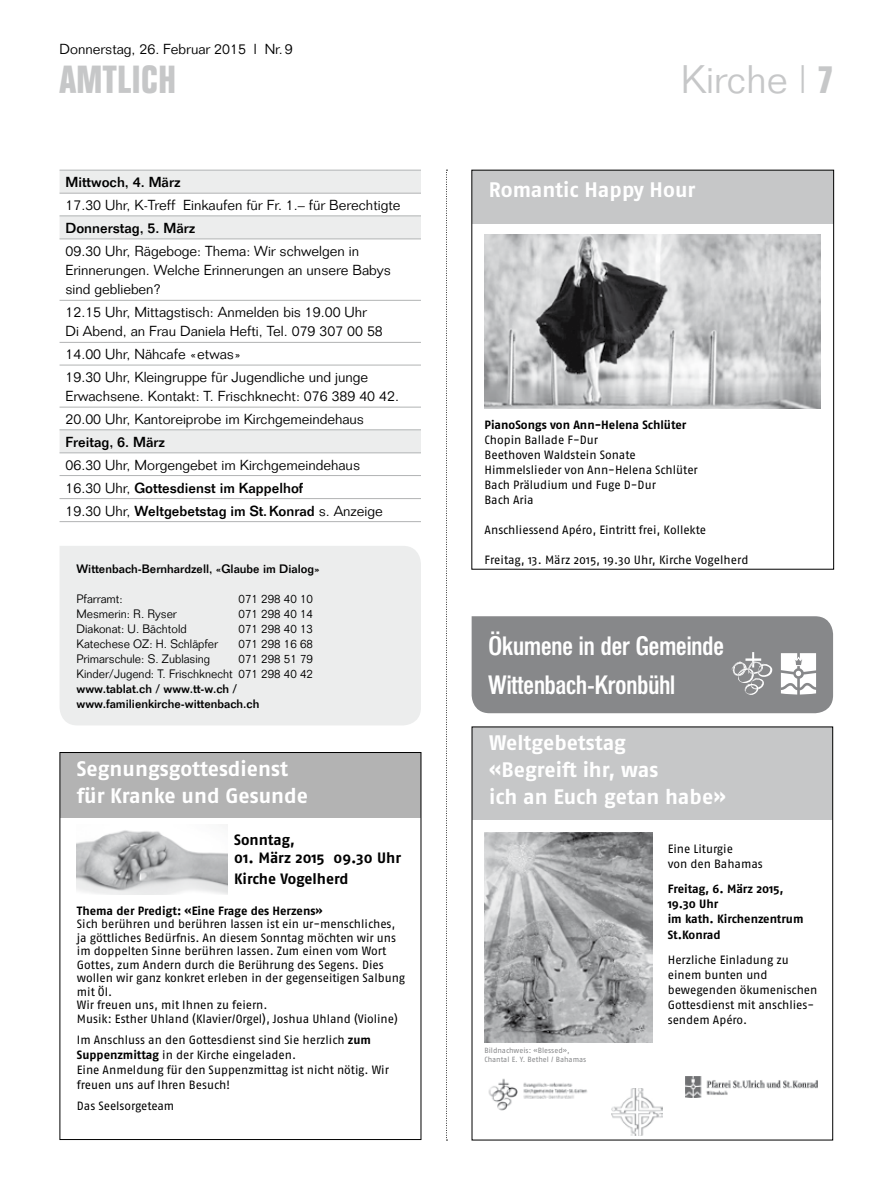
<style>
.page{position:relative;width:893px;height:1191px;background:#fff}
.page>*{position:absolute;margin:0;border:0;box-sizing:border-box;transform-origin:0 0}
.t1{font:300 39px "Folio";color:#c6c7c8}
.t2{font:700 39px "Folio Condensed BQ";letter-spacing:.025em;color:#c6c7c8}
.t3{font:500 26.25px/38.7px "Folio Condensed BQ";color:#fff}
.t4{font:700 21px/27px "Fago OT";color:#fff}
.t5{font:700 15px/21.6px "Fago OT";color:#000}
.t6{font:300 14.4px "Folio";color:#fff}
.t7{font:300 14.25px/19.4px "Folio";color:#000}
.t8{font:500 14.25px "Folio";color:#000}
.t9{font:12px/15px "Fago OT";letter-spacing:-.005em;color:#000}
.t10{font:300 12px/15px "Folio";color:#000;text-align:right}
.t11{font:700 12px/15px "Fago OT";letter-spacing:-.005em;color:#000}
.t12{font:500 12px/15px "Folio";color:#000}
.t13{font:7.5px/9px "Fago OT";color:#87888a}
.s1{font-family:"Folio Condensed BQ";font-weight:700}
.s2{font-weight:500}
.s3{font-weight:700}
</style>
<div class="page">
<svg style="left:446px;top:170px;width:1px;height:970px"></svg>
<svg style="left:60px;top:171px;width:361px;height:281px"></svg>
<hr style="left:60px;top:170px;width:361px;height:1px;background:#b1b3b4">
<hr style="left:60px;top:193px;width:361px;height:1px;background:#b1b3b4">
<hr style="left:60px;top:215px;width:361px;height:1px;background:#b1b3b4">
<hr style="left:60px;top:238px;width:361px;height:1px;background:#b1b3b4">
<hr style="left:60px;top:300px;width:361px;height:1px;background:#b1b3b4">
<hr style="left:60px;top:342px;width:361px;height:1px;background:#b1b3b4">
<hr style="left:60px;top:365px;width:361px;height:1px;background:#b1b3b4">
<hr style="left:60px;top:407px;width:361px;height:1px;background:#b1b3b4">
<hr style="left:60px;top:429px;width:361px;height:1px;background:#b1b3b4">
<hr style="left:60px;top:452px;width:361px;height:1px;background:#b1b3b4">
<hr style="left:60px;top:475px;width:361px;height:1px;background:#b1b3b4">
<hr style="left:60px;top:498px;width:361px;height:1px;background:#b1b3b4">
<hr style="left:60px;top:521px;width:361px;height:1px;background:#b1b3b4">
<div style="left:60px;top:546px;width:361px;height:179px;background:#eceded"></div>
<div style="left:60px;top:752px;width:361px;height:66px;background:#b3b3b3"></div>
<img style="left:77px;top:830px;width:151px;height:64px">
<div style="left:472px;top:170px;width:362px;height:53px;background:#c6c7c8"></div>
<img style="left:485px;top:234px;width:336px;height:174px">
<svg style="left:472px;top:616px;width:361px;height:97px;background:#8d8d8f"></svg>
<div style="left:472px;top:727px;width:361px;height:92px;background:#c6c7c8"></div>
<img style="left:488px;top:1078px;width:100px;height:33px">
<img style="left:686px;top:1076px;width:131px;height:21px">
<img style="left:612px;top:1089px;width:51px;height:46px">
<img style="left:484px;top:832px;width:169px;height:210px">
<p class="t7" style="left:60px;top:39px;width:235px">Donnerstag, 26. Februar 2015 l Nr.9</p>
<h1 class="t2" style="left:60px;top:58px;width:118px">AMTLICH</h1>
<h1 class="t1" style="left:681px;top:56px;width:154px">Kirche | <span class="s1">7</span></h1>
<p class="t8" style="left:66px;top:174px;width:117px">Mittwoch, 4. März</p>
<p class="t7" style="left:66px;top:195px;width:336px">17.30 Uhr, K-Treff Einkaufen für Fr. 1.– für Berechtigte</p>
<p class="t8" style="left:66px;top:219px;width:131px">Donnerstag, 5. März</p>
<p class="t7" style="left:66px;top:241px;width:327px">09.30 Uhr, Rägeboge: Thema: Wir schwelgen in<br>Erinnerungen. Welche Erinnerungen an unsere Babys sind geblieben?</p>
<p class="t7" style="left:66px;top:302px;width:319px">12.15 Uhr, Mittagstisch: Anmelden bis 19.00 Uhr<br>Di Abend, an Frau Daniela Hefti, Tel. 079 307 00 58</p>
<p class="t7" style="left:66px;top:343px;width:304px;line-height:22.6px">14.00 Uhr, Nähcafe «etwas»<br>19.30 Uhr, Kleingruppe für Jugendliche und junge</p>
<p class="t7" style="left:66px;top:385px;width:335px;line-height:22.6px">Erwachsene. Kontakt: T. Frischknecht: 076 389 40 42.<br>20.00 Uhr, Kantoreiprobe im Kirchgemeindehaus</p>
<p class="t8" style="left:66px;top:433px;width:101px">Freitag, 6. März</p>
<p class="t7" style="left:66px;top:453px;width:319px;line-height:23.1px">06.30 Uhr, Morgengebet im Kirchgemeindehaus<br>16.30 Uhr, <span class="s2">Gottesdienst im Kappelhof<br></span>19.30 Uhr, <span class="s2">Weltgebetstag im St.Konrad</span> s. Anzeige</p>
<p class="t12" style="left:77px;top:561px;width:245px">Wittenbach-Bernhardzell, «Glaube im Dialog»</p>
<p class="t10" style="left:77px;top:591px;width:48px">Pfarramt:</p>
<p class="t10" style="left:239px;top:591px;width:76px">071 298 40 10</p>
<p class="t10" style="left:77px;top:606px;width:102px">Mesmerin: R. Ryser</p>
<p class="t10" style="left:239px;top:606px;width:76px">071 298 40 14</p>
<p class="t10" style="left:77px;top:621px;width:112px">Diakonat: U. Bächtold</p>
<p class="t10" style="left:239px;top:621px;width:76px">071 298 40 13</p>
<p class="t10" style="left:77px;top:636px;width:143px">Katechese OZ: H. Schläpfer</p>
<p class="t10" style="left:239px;top:636px;width:76px">071 298 16 68</p>
<p class="t10" style="left:77px;top:651px;width:135px">Primarschule: S. Zublasing</p>
<p class="t10" style="left:77px;top:651px;width:238px">071 298 51 79<br>Kinder/Jugend: T. Frischknecht 071 298 40 42</p>
<p class="t12" style="left:77px;top:681px;width:184px">www.tablat.ch / www.tt-w.ch / www.familienkirche-wittenbach.ch</p>
<h3 class="t4" style="left:77px;top:754px;width:233px">Segnungsgottesdienst für Kranke und Gesunde</h3>
<p class="t5" style="left:234px;top:828px;width:62px">Sonntag,</p>
<p class="t5" style="left:234px;top:846px;width:168px">01. März 2015 09.30 Uhr<br>Kirche Vogelherd</p>
<p class="t11" style="left:77px;top:903px;width:247px">Thema der Predigt: «Eine Frage des Herzens»</p>
<p class="t9" style="left:77px;top:917px;width:330px;line-height:13.5px">Sich berühren und berühren lassen ist ein ur-menschliches, ja göttliches Bedürfnis. An diesem Sonntag möchten wir uns im doppelten Sinne berühren lassen. Zum einen vom Wort Gottes, zum Andern durch die Berührung des Segens. Dies wollen wir ganz konkret erleben in der gegenseitigen Salbung mit Öl.<br>Wir freuen uns, mit Ihnen zu feiern.<br>Musik: Esther Uhland (Klavier/Orgel), Joshua Uhland (Violine)</p>
<p class="t9" style="left:77px;top:1032px;width:314px">Im Anschluss an den Gottesdienst sind Sie herzlich <span class="s3">zum Suppenzmittag</span> in der Kirche eingeladen.<br>Eine Anmeldung für den Suppenzmittag ist nicht nötig. Wir freuen uns auf Ihren Besuch!</p>
<p class="t9" style="left:77px;top:1098px;width:99px">Das Seelsorgeteam</p>
<h3 class="t4" style="left:489px;top:177px;width:208px">Romantic Happy Hour</h3>
<p class="t11" style="left:485px;top:417px;width:203px">PianoSongs von Ann-Helena Schlüter</p>
<p class="t9" style="left:485px;top:432px;width:215px">Chopin Ballade F-Dur<br>Beethoven Waldstein Sonate<br>Himmelslieder von Ann-Helena Schlüter<br>Bach Präludium und Fuge D-Dur<br>Bach Aria</p>
<p class="t9" style="left:485px;top:522px;width:223px">Anschliessend Apéro, Eintritt frei, Kollekte</p>
<p class="t9" style="left:485px;top:552px;width:265px">Freitag, 13. März 2015, 19.30 Uhr, Kirche Vogelherd</p>
<h2 class="t3" style="left:489px;top:627px;width:237px">Ökumene in der Gemeinde<br>Wittenbach-Kronbühl</h2>
<p class="t6" style="left:513px;top:681px;width:72px">Wittenbach</p>
<h3 class="t4" style="left:489px;top:729px;width:238px">Weltgebetstag<br>«Begreift ihr, was<br>ich an Euch getan habe»</h3>
<p class="t9" style="left:668px;top:841px;width:96px">Eine Liturgie<br>von den Bahamas</p>
<p class="t11" style="left:668px;top:881px;width:137px">Freitag, 6. März 2015,<br>19.30 Uhr<br>im kath. Kirchenzentrum<br>St.Konrad</p>
<p class="t9" style="left:668px;top:952px;width:151px">Herzliche Einladung zu einem bunten und bewegenden ökumenischen<br>Gottesdienst mit anschlies&shy;sendem Apéro.</p>
<p class="t13" style="left:484px;top:1045px;width:103px">Bildnachweis: «Blessed»,<br>Chantal E. Y. Bethel / Bahamas</p>
</div>
